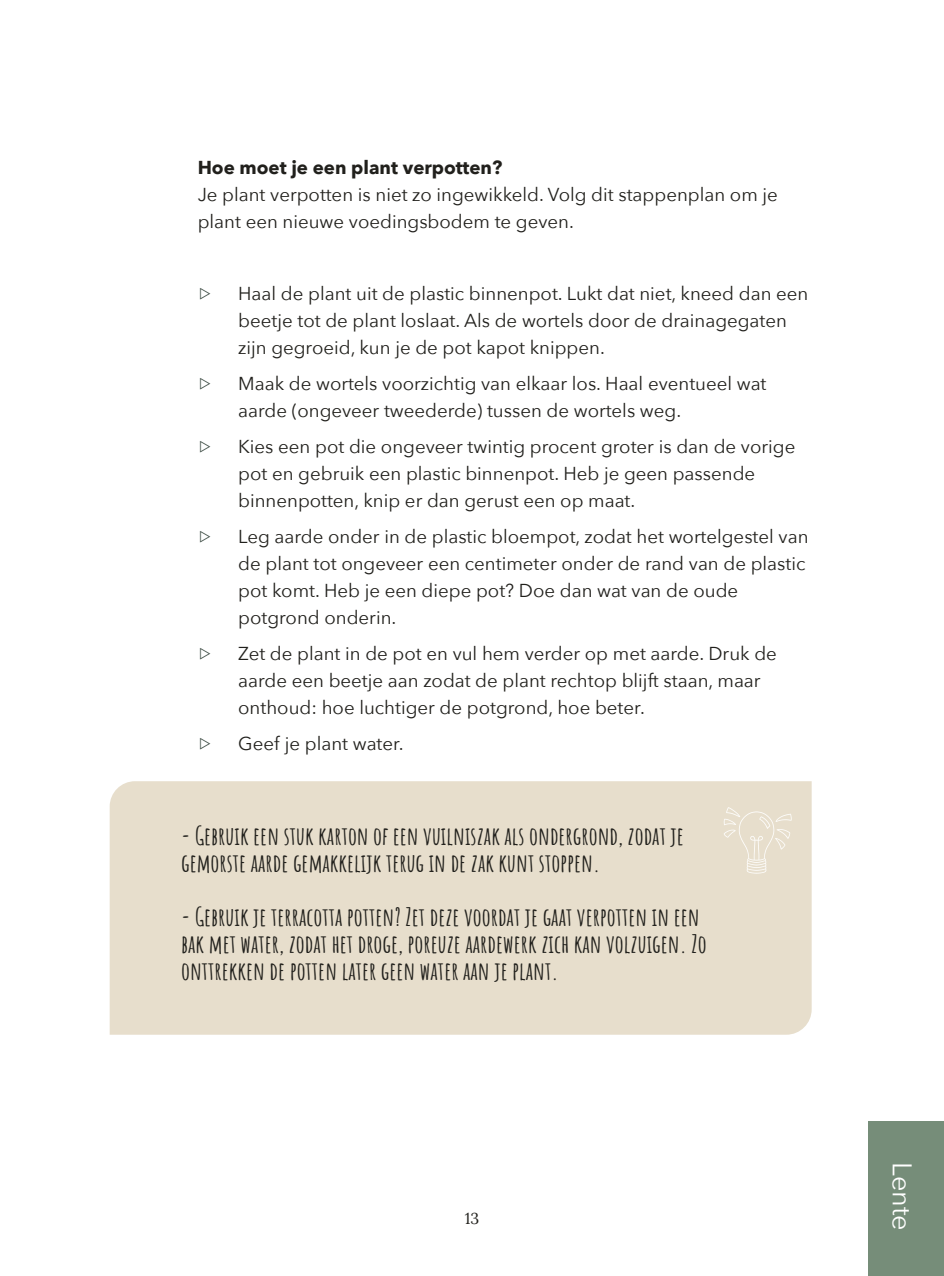
<style>
.page{position:relative;width:944px;height:1276px;background:#fff}
.page>*{position:absolute;margin:0;border:0;box-sizing:border-box;transform-origin:0 0}
.t1{font:27px "font 0000000029 c 1 e 256";color:#fff}
.t2{font:24.75px/27px "font 0000000029 c 1 e 26 e";color:#21201c}
.t3{font:18.68px/27px "font 0000000029 c 1 e 256";color:#21201c}
.t4{font:18.68px "font 0000000029 c 1 e 26 e";color:#21201c}
.t5{font:18.68px "font 0000000029 c 1 e 26 e";color:#394840}
.t6{font:15.75px "font 0000000029 c 1 e 256";color:#21201c}
</style>
<div class="page">
<div style="left:110px;top:781px;width:702px;height:253px;background:#e7decc"></div>
<img style="left:719px;top:794px;width:78px;height:85px">
<div style="left:868px;top:1121px;width:76px;height:155px;background:#768d79"></div>
<p class="t4" style="left:198px;top:155px;width:306px">Hoe moet je een plant verpotten?</p>
<p class="t3" style="left:198px;top:181px;width:582px">Je plant verpotten is niet zo ingewikkeld. Volg dit stappenplan om je plant een nieuwe voedingsbodem te geven.</p>
<p class="t5" style="left:198px;top:287px;width:16px">▷</p>
<p class="t3" style="left:238px;top:280px;width:572px">Haal de plant uit de plastic binnenpot. Lukt dat niet, kneed dan een beetje tot de plant loslaat. Als de wortels door de drainagegaten zijn gegroeid, kun je de pot kapot knippen.</p>
<p class="t5" style="left:198px;top:377px;width:16px">▷</p>
<p class="t3" style="left:238px;top:370px;width:530px">Maak de wortels voorzichtig van elkaar los. Haal eventueel wat aarde (ongeveer tweederde) tussen de wortels weg.</p>
<p class="t5" style="left:198px;top:440px;width:16px">▷</p>
<p class="t3" style="left:238px;top:433px;width:559px">Kies een pot die ongeveer twintig procent groter is dan de vorige pot en gebruik een plastic binnenpot. Heb je geen passende binnenpotten, knip er dan gerust een op maat.</p>
<p class="t5" style="left:198px;top:530px;width:16px">▷</p>
<p class="t3" style="left:238px;top:523px;width:572px">Leg aarde onder in de plastic bloempot, zodat het wortelgestel van de plant tot ongeveer een centimeter onder de rand van de plastic pot komt. Heb je een diepe pot? Doe dan wat van de oude potgrond onderin.</p>
<p class="t5" style="left:198px;top:647px;width:16px">▷</p>
<p class="t3" style="left:238px;top:640px;width:540px">Zet de plant in de pot en vul hem verder op met aarde. Druk de aarde een beetje aan zodat de plant rechtop blijft staan, maar onthoud: hoe luchtiger de potgrond, hoe beter.</p>
<p class="t5" style="left:198px;top:737px;width:16px">▷</p>
<p class="t3" style="left:238px;top:730px;width:167px">Geef je plant water.</p>
<h2 class="t2" style="left:181px;top:822px;width:504px">- Gebruik een stuk karton of een vuilniszak als ondergrond, zodat je gemorste aarde gemakkelijk terug in de zak kunt stoppen.</h2>
<h2 class="t2" style="left:181px;top:903px;width:527px">- Gebruik je terracotta potten? Zet deze voordat je gaat verpotten in een bak met water, zodat het droge, poreuze aardewerk zich kan volzuigen. Zo onttrekken de potten later geen water aan je plant.</h2>
<p class="t6" style="left:465px;top:1207px;width:16px">13</p>
<h1 class="t1" style="left:920px;top:1162px;width:70px;rotate:90deg">Lente</h1>
</div>
